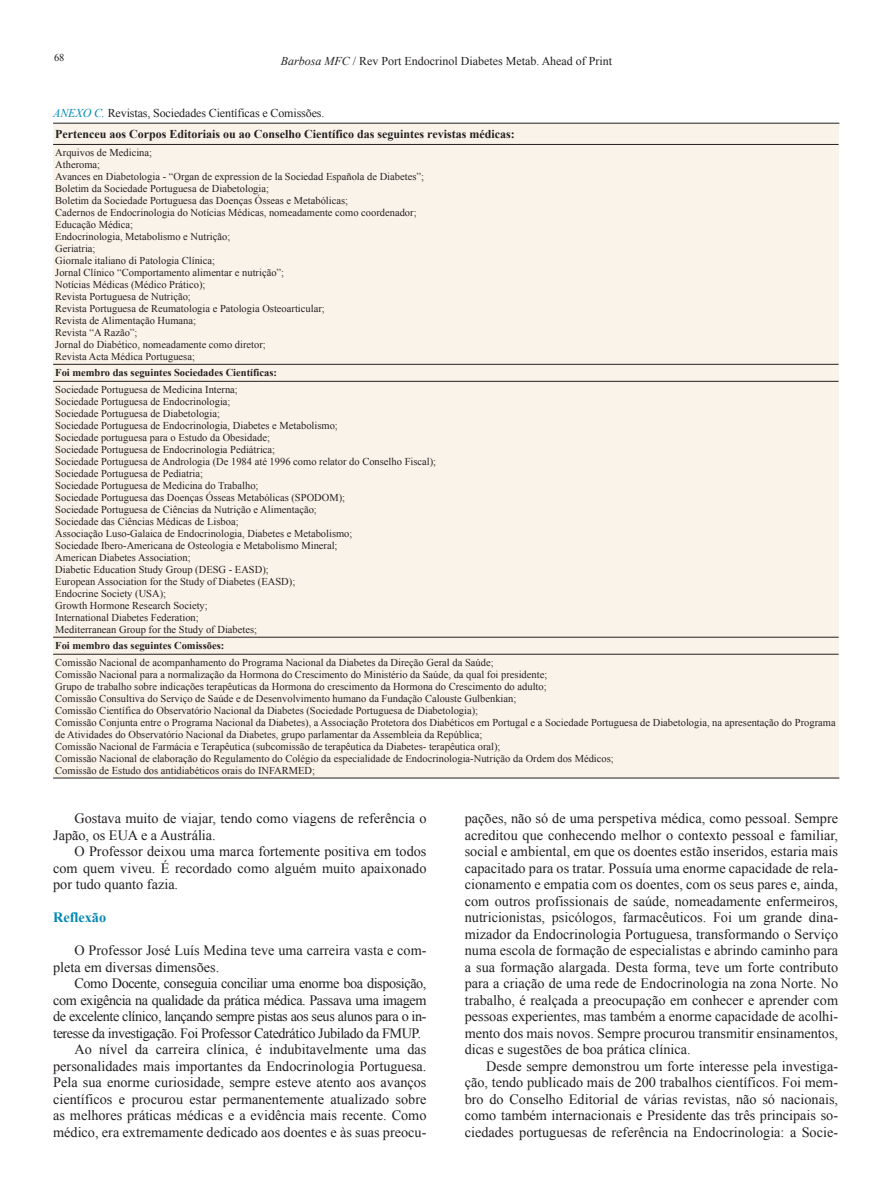
<style>
.page{position:relative;width:893px;height:1191px;background:#fff}
.page>*{position:absolute;margin:0;border:0;box-sizing:border-box;transform-origin:0 0}
.Artigo_-_texto_norma{font:14.25px/16.5px "Times New Roman";color:#231f20;text-align:justify}
.Artigos_-_titulo_1{font:700 14.25px "Times New Roman";color:#0088b2}
.Tabelas_-_titulo{font:12px "Times New Roman";letter-spacing:-.005em;color:#231f20}
.Tabelas_-_cabeçalhos{font:700 12px "Times New Roman";color:#231f20}
.Tabelas_-_texto{font:10.5px/12px "Times New Roman";color:#231f20}
.Tabelas_-_cabeçalhos-2{font:700 10.5px "Times New Roman";color:#231f20}
.s1{font-style:italic}
.s2{font-style:italic;color:#0088b2}
</style>
<div class="page">
<div style="left:53px;top:124px;width:786px;height:653px;background:#f9f3ea"></div>
<hr style="left:53px;top:123px;width:786px;height:1px;background:#231f20">
<hr style="left:53px;top:144px;width:786px;height:1px;background:#231f20">
<hr style="left:53px;top:364px;width:786px;height:1px;background:#231f20">
<hr style="left:53px;top:381px;width:786px;height:1px;background:#231f20">
<hr style="left:53px;top:637px;width:786px;height:1px;background:#231f20">
<hr style="left:53px;top:654px;width:786px;height:1px;background:#231f20">
<hr style="left:53px;top:777px;width:786px;height:1px;background:#231f20">
<p class="Tabelas_-_texto" style="left:54px;top:52px;width:12px">68</p>
<p class="Tabelas_-_titulo" style="left:281px;top:54px;width:333px"><span class="s1">Barbosa MFC</span> / Rev Port Endocrinol Diabetes Metab. Ahead of Print</p>
<p class="Tabelas_-_titulo" style="left:53px;top:106px;width:273px"><span class="s2">ANEXO C.</span> Revistas, Sociedades Científicas e Comissões.</p>
<p class="Tabelas_-_cabeçalhos" style="left:55px;top:127px;width:461px">Pertenceu aos Corpos Editoriais ou ao Conselho Científico das seguintes revistas médicas:</p>
<p class="Tabelas_-_texto" style="left:55px;top:146px;width:98px">Arquivos de Medicina;</p>
<p class="Tabelas_-_texto" style="left:55px;top:158px;width:46px">Atheroma;</p>
<p class="Tabelas_-_texto" style="left:55px;top:170px;width:370px">Avances en Diabetologia - “Organ de expression de la Sociedad Española de Diabetes”;</p>
<p class="Tabelas_-_texto" style="left:55px;top:182px;width:215px">Boletim da Sociedade Portuguesa de Diabetologia;</p>
<p class="Tabelas_-_texto" style="left:55px;top:194px;width:294px">Boletim da Sociedade Portuguesa das Doenças Ósseas e Metabólicas;</p>
<p class="Tabelas_-_texto" style="left:55px;top:206px;width:363px">Cadernos de Endocrinologia do Notícias Médicas, nomeadamente como coordenador;</p>
<p class="Tabelas_-_texto" style="left:55px;top:218px;width:79px">Educação Médica;</p>
<p class="Tabelas_-_texto" style="left:55px;top:230px;width:176px">Endocrinologia, Metabolismo e Nutrição;</p>
<p class="Tabelas_-_texto" style="left:55px;top:242px;width:42px">Geriatria;</p>
<p class="Tabelas_-_texto" style="left:55px;top:254px;width:161px">Giornale italiano di Patologia Clínica;</p>
<p class="Tabelas_-_texto" style="left:55px;top:266px;width:230px">Jornal Clínico “Comportamento alimentar e nutrição”;</p>
<p class="Tabelas_-_texto" style="left:55px;top:278px;width:152px">Notícias Médicas (Médico Prático);</p>
<p class="Tabelas_-_texto" style="left:55px;top:290px;width:137px">Revista Portuguesa de Nutrição;</p>
<p class="Tabelas_-_texto" style="left:55px;top:302px;width:271px">Revista Portuguesa de Reumatologia e Patologia Osteoarticular;</p>
<p class="Tabelas_-_texto" style="left:55px;top:314px;width:142px">Revista de Alimentação Humana;</p>
<p class="Tabelas_-_texto" style="left:55px;top:326px;width:84px">Revista “A Razão”;</p>
<p class="Tabelas_-_texto" style="left:55px;top:338px;width:212px">Jornal do Diabético, nomeadamente como diretor;</p>
<p class="Tabelas_-_texto" style="left:55px;top:350px;width:141px">Revista Acta Médica Portuguesa;</p>
<p class="Tabelas_-_cabeçalhos-2" style="left:55px;top:367px;width:223px">Foi membro das seguintes Sociedades Científicas:</p>
<p class="Tabelas_-_texto" style="left:55px;top:383px;width:184px">Sociedade Portuguesa de Medicina Interna;</p>
<p class="Tabelas_-_texto" style="left:55px;top:395px;width:177px">Sociedade Portuguesa de Endocrinologia;</p>
<p class="Tabelas_-_texto" style="left:55px;top:407px;width:166px">Sociedade Portuguesa de Diabetologia;</p>
<p class="Tabelas_-_texto" style="left:55px;top:419px;width:284px">Sociedade Portuguesa de Endocrinologia, Diabetes e Metabolismo;</p>
<p class="Tabelas_-_texto" style="left:55px;top:431px;width:216px">Sociedade portuguesa para o Estudo da Obesidade;</p>
<p class="Tabelas_-_texto" style="left:55px;top:443px;width:221px">Sociedade Portuguesa de Endocrinologia Pediátrica;</p>
<p class="Tabelas_-_texto" style="left:55px;top:455px;width:382px">Sociedade Portuguesa de Andrologia (De 1984 até 1996 como relator do Conselho Fiscal);</p>
<p class="Tabelas_-_texto" style="left:55px;top:467px;width:149px">Sociedade Portuguesa de Pediatria;</p>
<p class="Tabelas_-_texto" style="left:55px;top:479px;width:205px">Sociedade Portuguesa de Medicina do Trabalho;</p>
<p class="Tabelas_-_texto" style="left:55px;top:491px;width:291px">Sociedade Portuguesa das Doenças Ósseas Metabólicas (SPODOM);</p>
<p class="Tabelas_-_texto" style="left:55px;top:503px;width:263px">Sociedade Portuguesa de Ciências da Nutrição e Alimentação;</p>
<p class="Tabelas_-_texto" style="left:55px;top:515px;width:185px">Sociedade das Ciências Médicas de Lisboa;</p>
<p class="Tabelas_-_texto" style="left:55px;top:527px;width:299px">Associação Luso-Galaica de Endocrinologia, Diabetes e Metabolismo;</p>
<p class="Tabelas_-_texto" style="left:55px;top:539px;width:284px">Sociedade Ibero-Americana de Osteologia e Metabolismo Mineral;</p>
<p class="Tabelas_-_texto" style="left:55px;top:551px;width:137px">American Diabetes Association;</p>
<p class="Tabelas_-_texto" style="left:55px;top:563px;width:215px">Diabetic Education Study Group (DESG - EASD);</p>
<p class="Tabelas_-_texto" style="left:55px;top:575px;width:241px">European Association for the Study of Diabetes (EASD);</p>
<p class="Tabelas_-_texto" style="left:55px;top:587px;width:112px">Endocrine Society (USA);</p>
<p class="Tabelas_-_texto" style="left:55px;top:599px;width:154px">Growth Hormone Research Society;</p>
<p class="Tabelas_-_texto" style="left:55px;top:611px;width:145px">International Diabetes Federation;</p>
<p class="Tabelas_-_texto" style="left:55px;top:623px;width:203px">Mediterranean Group for the Study of Diabetes;</p>
<p class="Tabelas_-_cabeçalhos-2" style="left:55px;top:639px;width:170px">Foi membro das seguintes Comissões:</p>
<p class="Tabelas_-_texto" style="left:55px;top:656px;width:440px">Comissão Nacional de acompanhamento do Programa Nacional da Diabetes da Direção Geral da Saúde;</p>
<p class="Tabelas_-_texto" style="left:55px;top:668px;width:493px">Comissão Nacional para a normalização da Hormona do Crescimento do Ministério da Saúde, da qual foi presidente;</p>
<p class="Tabelas_-_texto" style="left:55px;top:680px;width:493px">Grupo de trabalho sobre indicações terapêuticas da Hormona do crescimento da Hormona do Crescimento do adulto;</p>
<p class="Tabelas_-_texto" style="left:55px;top:692px;width:463px">Comissão Consultiva do Serviço de Saúde e de Desenvolvimento humano da Fundação Calouste Gulbenkian;</p>
<p class="Tabelas_-_texto" style="left:55px;top:704px;width:424px">Comissão Científica do Observatório Nacional da Diabetes (Sociedade Portuguesa de Diabetologia);</p>
<p class="Tabelas_-_texto" style="left:55px;top:716px;width:782px">Comissão Conjunta entre o Programa Nacional da Diabetes), a Associação Protetora dos Diabéticos em Portugal e a Sociedade Portuguesa de Diabetologia, na apresentação do Programa de Atividades do Observatório Nacional da Diabetes, grupo parlamentar da Assembleia da República;</p>
<p class="Tabelas_-_texto" style="left:55px;top:740px;width:447px">Comissão Nacional de Farmácia e Terapêutica (subcomissão de terapêutica da Diabetes- terapêutica oral);</p>
<p class="Tabelas_-_texto" style="left:55px;top:752px;width:560px">Comissão Nacional de elaboração do Regulamento do Colégio da especialidade de Endocrinologia-Nutrição da Ordem dos Médicos;</p>
<p class="Tabelas_-_texto" style="left:55px;top:764px;width:261px">Comissão de Estudo dos antidiabéticos orais do INFARMED;</p>
<p class="Artigo_-_texto_norma" style="left:53px;top:810px;width:375px;text-indent:21px">Gostava muito de viajar, tendo como viagens de referência o<br>Japão, os EUA e a Austrália.</p>
<p class="Artigo_-_texto_norma" style="left:53px;top:843px;width:375px;text-indent:21px">O Professor deixou uma marca fortemente positiva em todos com quem viveu. É recordado como alguém muito apaixonado por tudo quanto fazia.</p>
<p class="Artigos_-_titulo_1" style="left:53px;top:909px;width:55px">Reflexão</p>
<p class="Artigo_-_texto_norma" style="left:53px;top:942px;width:375px;text-indent:21px">O Professor José Luís Medina teve uma carreira vasta e com&shy;pleta em diversas dimensões.</p>
<p class="Artigo_-_texto_norma" style="left:53px;top:975px;width:375px;text-indent:21px">Como Docente, conseguia conciliar uma enorme boa disposição, com exigência na qualidade da prática médica. Passava uma imagem de excelente clínico, lançando sempre pistas aos seus alunos para o in&shy;teresse da investigação. Foi Professor Catedrático Jubilado da FMUP.</p>
<p class="Artigo_-_texto_norma" style="left:53px;top:1041px;width:375px;text-indent:21px">Ao nível da carreira clínica, é indubitavelmente uma das personalidades mais importantes da Endocrinologia Portuguesa.<br>Pela sua enorme curiosidade, sempre esteve atento aos avanços científicos e procurou estar permanentemente atualizado sobre as melhores práticas médicas e a evidência mais recente. Como médico, era extremamente dedicado aos doentes e às suas preocu-</p>
<p class="Artigo_-_texto_norma" style="left:465px;top:810px;width:375px">pações, não só de uma perspetiva médica, como pessoal. Sempre acreditou que conhecendo melhor o contexto pessoal e familiar, social e ambiental, em que os doentes estão inseridos, estaria mais capacitado para os tratar. Possuía uma enorme capacidade de rela&shy;cionamento e empatia com os doentes, com os seus pares e, ainda, com outros profissionais de saúde, nomeadamente enfermeiros, nutricionistas, psicólogos, farmacêuticos. Foi um grande dina&shy;mizador da Endocrinologia Portuguesa, transformando o Serviço numa escola de formação de especialistas e abrindo caminho para a sua formação alargada. Desta forma, teve um forte contributo para a criação de uma rede de Endocrinologia na zona Norte. No trabalho, é realçada a preocupação em conhecer e aprender com pessoas experientes, mas também a enorme capacidade de acolhi&shy;mento dos mais novos. Sempre procurou transmitir ensinamentos, dicas e sugestões de boa prática clínica.</p>
<p class="Artigo_-_texto_norma" style="left:465px;top:1057px;width:375px;text-indent:21px">Desde sempre demonstrou um forte interesse pela investiga&shy;ção, tendo publicado mais de 200 trabalhos científicos. Foi mem&shy;bro do Conselho Editorial de várias revistas, não só nacionais, como também internacionais e Presidente das três principais so&shy;ciedades portuguesas de referência na Endocrinologia: a Socie-</p>
</div>
